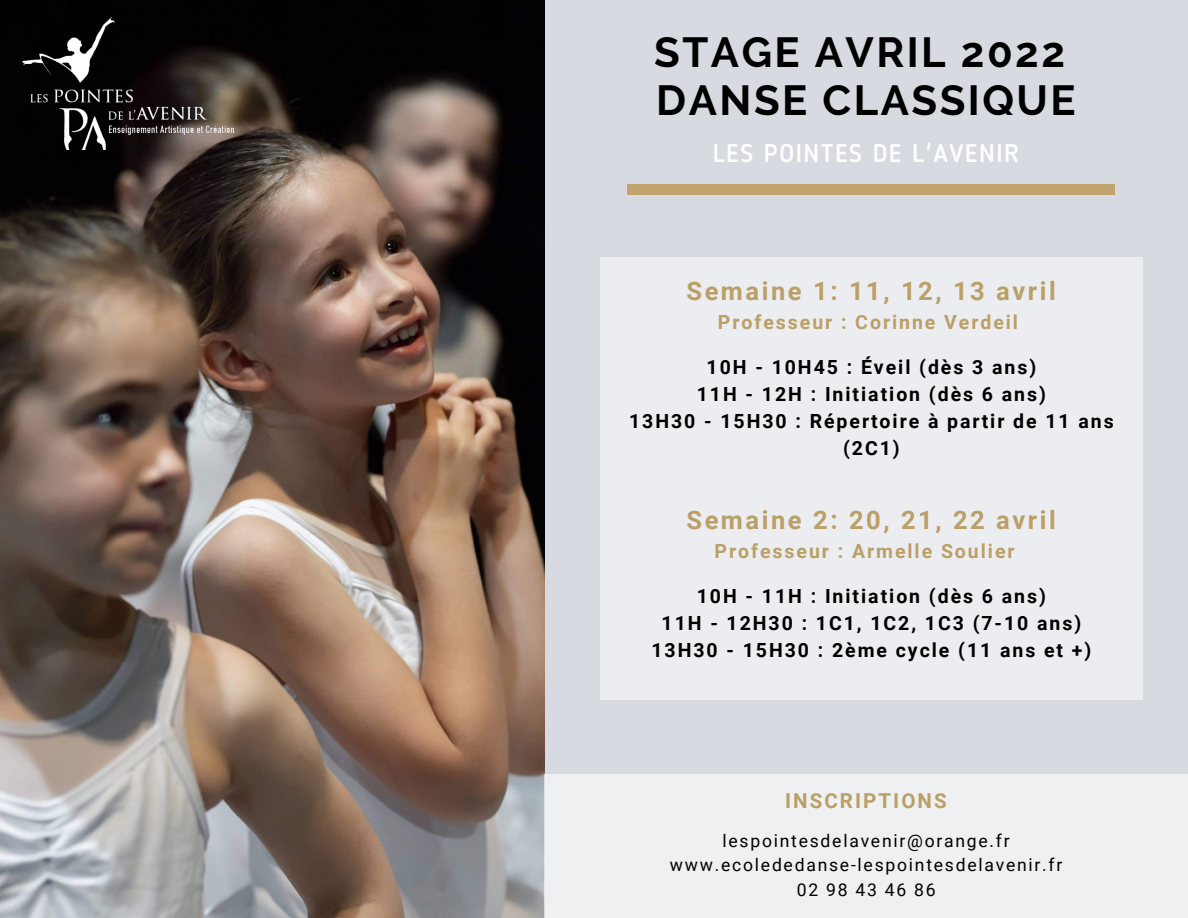
<style>
.page{position:relative;width:1188px;height:918px;background:#d7dae1}
.page>*{position:absolute;margin:0;border:0;box-sizing:border-box;transform-origin:0 0}
.t1{font:700 42px "Raleway";letter-spacing:.06em;color:#000}
.t2{font:700 25.5px "Roboto";letter-spacing:.1em;color:#ba9f66}
.t3{font:500 25.5px "Blogger Sans";letter-spacing:.06em;color:#fffffe}
.t4{font:700 20.55px "Roboto";letter-spacing:.1em;color:#ba9f66}
.t5{font:700 19.5px/27px "Roboto";letter-spacing:.1em;color:#000;text-align:center}
.t6{font:700 19.5px "Roboto";letter-spacing:.1em;color:#ba9f66}
.t7{font:17.55px "Roboto";letter-spacing:.1em;color:#000}
</style>
<div class="page">
<img style="left:0;top:0;width:544px;height:918px">
<div style="left:628px;top:184px;width:487px;height:10px;background:#c1a46e"></div>
<div style="left:600px;top:258px;width:542px;height:442px;background:#ecedf0"></div>
<div style="left:544px;top:774px;width:644px;height:144px;background:#eff0f2"></div>
<img style="left:22px;top:18px;width:212px;height:132px">
<p class="t1" style="left:654px;top:28px;width:412px">STAGE AVRIL 2022</p>
<p class="t1" style="left:656px;top:76px;width:421px">DANSE CLASSIQUE</p>
<p class="t3" style="left:713px;top:142px;width:308px">LES POINTES DE L'AVENIR</p>
<p class="t2" style="left:686px;top:276px;width:371px">Semaine 1: 11, 12, 13 avril</p>
<p class="t6" style="left:718px;top:311px;width:302px">Professeur : Corinne Verdeil</p>
<p class="t5" style="left:707px;top:354px;width:331px">10H - 10H45 : Éveil (dès 3 ans)</p>
<p class="t5" style="left:697px;top:381px;width:351px">11H - 12H : Initiation (dès 6 ans)</p>
<p class="t5" style="left:629px;top:408px;width:486px">13H30 - 15H30 : Répertoire à partir de 11 ans (2C1)</p>
<p class="t2" style="left:686px;top:505px;width:371px">Semaine 2: 20, 21, 22 avril</p>
<p class="t6" style="left:715px;top:540px;width:301px">Professeur : Armelle Soulier</p>
<p class="t5" style="left:697px;top:583px;width:351px">10H - 11H : Initiation (dès 6 ans)</p>
<p class="t5" style="left:662px;top:610px;width:421px">11H - 12H30 : 1C1, 1C2, 1C3 (7-10 ans)</p>
<p class="t5" style="left:651px;top:637px;width:442px">13H30 - 15H30 : 2ème cycle (11 ans et +)</p>
<p class="t4" style="left:785px;top:789px;width:163px">INSCRIPTIONS</p>
<p class="t7" style="left:723px;top:831px;width:289px">lespointesdelavenir@orange.fr</p>
<p class="t7" style="left:670px;top:855px;width:394px">www.ecolededanse-lespointesdelavenir.fr</p>
<p class="t7" style="left:797px;top:879px;width:140px">02 98 43 46 86</p>
</div>
